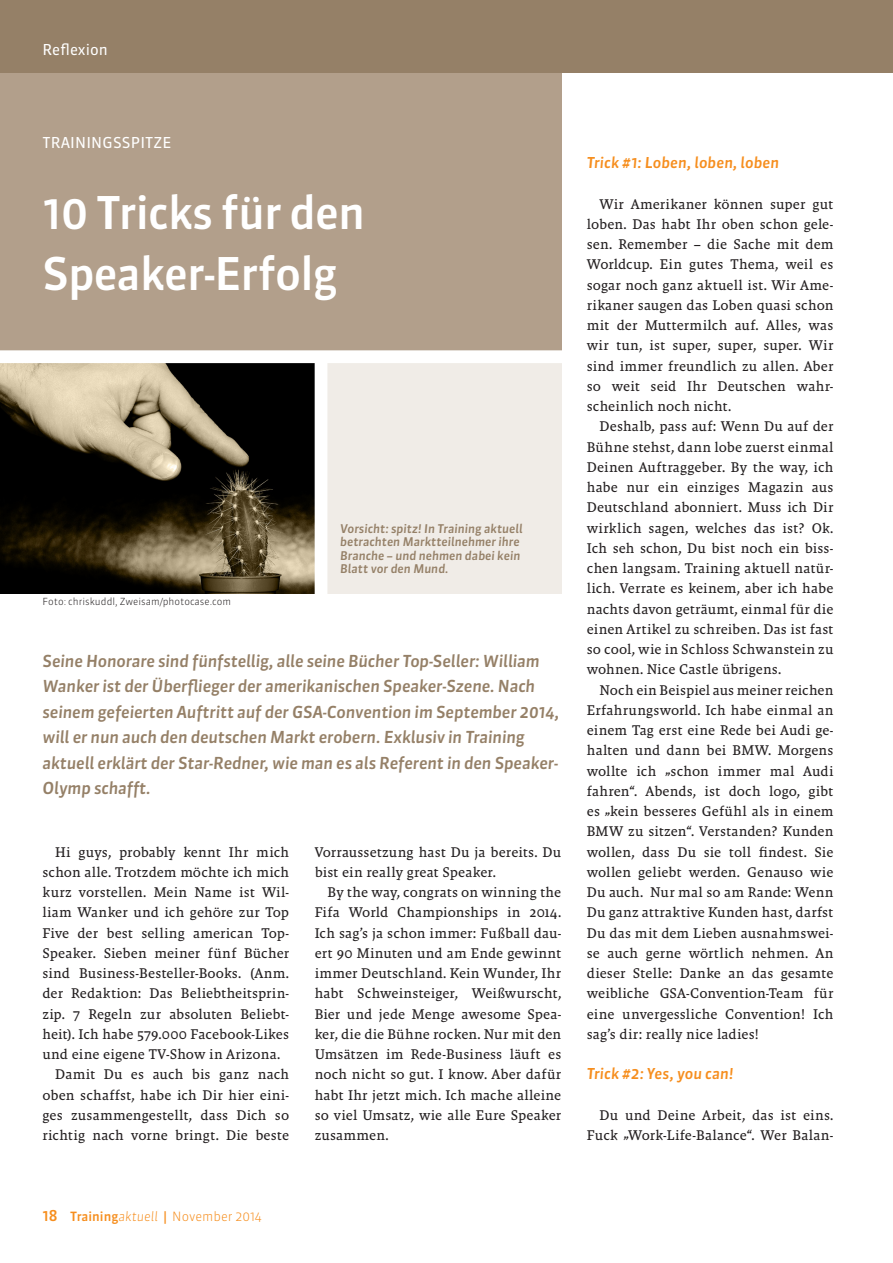
<style>
.page{position:relative;width:893px;height:1263px;background:#fff}
.page>*{position:absolute;margin:0;border:0;box-sizing:border-box;transform-origin:0 0}
.Head{font:500 45px "Sanuk OT";letter-spacing:-.02em;color:#fff}
.Vorspann{font:italic 500 16.5px/25.5px "Sanuk OT";letter-spacing:-.01em;color:#958067}
.Zwischentitel{font:italic 500 15px "Sanuk OT";letter-spacing:.005em;color:#f68e1e}
.t1{font:15px "Sanuk OT";letter-spacing:.01em;color:#fff}
.Fließtext{font:14.25px/20.2px "Malaga Reg";letter-spacing:.005em;color:#231f20;text-align:justify}
.t2{font:300 12.75px "Sanuk OT";color:#f68e1e}
.BU{font:italic 500 12px/13.5px "Sanuk OT";color:#958067}
.Quelle{font:300 9.75px "Sanuk OT";color:#231f20}
.s1{font-weight:500;font-size:15px}
.s2{font-weight:500}
.s3{font-style:italic}
</style>
<div class="page">
<div style="left:322px;top:351px;width:239px;height:242px;background:#f0ece7"></div>
<img style="left:0;top:363px;width:315px;height:230px">
<div style="left:315px;top:356px;width:12px;height:251px;background:#fff"></div>
<div style="left:0;top:0;width:561px;height:350px;background:#b29f8b"></div>
<div style="left:0;top:0;width:893px;height:72px;background:#958067"></div>
<div style="left:0;top:350px;width:570px;height:13px;background:#fff"></div>
<p class="t1" style="left:43px;top:41px;width:67px">Reflexion</p>
<p class="t1" style="left:43px;top:133px;width:130px">TRAININGSSPITZE</p>
<p class="Head" style="left:43px;top:185px;width:324px">10 Tricks für den</p>
<p class="Head" style="left:43px;top:245px;width:296px">Speaker-Erfolg</p>
<p class="Quelle" style="left:43px;top:595px;width:190px">Foto: chriskuddl, Zweisam/photocase.com</p>
<p class="BU" style="left:340px;top:521px;width:184px">Vorsicht: spitz! In Training aktuell betrachten Marktteilnehmer ihre<br>Branche – und nehmen dabei kein<br>Blatt vor den Mund.</p>
<p class="Vorspann" style="left:43px;top:648px;width:518px">Seine Honorare sind fünfstellig, alle seine Bücher Top-Seller: William Wanker ist der Überflieger der amerikanischen Speaker-Szene. Nach seinem gefeierten Auftritt auf der GSA-Convention im September 2014, will er nun auch den deutschen Markt erobern. Exklusiv in Training aktuell erklärt der Star-Redner, wie man es als Referent in den Speaker-Olymp schafft.</p>
<p class="Fließtext" style="left:43px;top:842px;width:248px;text-indent:13px">Hi guys, probably kennt Ihr mich schon alle. Trotzdem möchte ich mich kurz vorstellen. Mein Name ist Wil&shy;liam Wanker und ich gehöre zur Top Five der best selling american Top-Speaker. Sieben meiner fünf Bücher sind Business-Besteller-Books. (Anm. der Redaktion: Das Beliebtheitsprin&shy;zip. 7 Regeln zur absoluten Beliebt&shy;heit). Ich habe 579.000 Facebook-Likes und eine eigene TV-Show in Arizona.</p>
<p class="Fließtext" style="left:43px;top:1064px;width:248px;text-indent:13px">Damit Du es auch bis ganz nach oben schaffst, habe ich Dir hier eini&shy;ges zusammengestellt, dass Dich so richtig nach vorne bringt. Die beste</p>
<p class="Fließtext" style="left:315px;top:842px;width:248px">Vorraussetzung hast Du ja bereits. Du bist ein really great Speaker.</p>
<p class="Fließtext" style="left:315px;top:882px;width:248px;text-indent:13px">By the way, congrats on winning the Fifa World Championships in 2014.<br>Ich sag’s ja schon immer: Fußball dau&shy;ert 90 Minuten und am Ende gewinnt immer Deutschland. Kein Wunder, Ihr habt Schweinsteiger, Weißwurscht, Bier und jede Menge awesome Spea&shy;ker, die die Bühne rocken. Nur mit den Umsätzen im Rede-Business läuft es noch nicht so gut. I know. Aber dafür habt Ihr jetzt mich. Ich mache alleine so viel Umsatz, wie alle Eure Speaker zusammen.</p>
<p class="Zwischentitel" style="left:587px;top:153px;width:194px">Trick #1: Loben, loben, loben</p>
<p class="Fließtext" style="left:587px;top:194px;width:248px;text-indent:13px">Wir Amerikaner können super gut loben. Das habt Ihr oben schon gele&shy;sen. Remember – die Sache mit dem Worldcup. Ein gutes Thema, weil es sogar noch ganz aktuell ist. Wir Ame&shy;rikaner saugen das Loben quasi schon mit der Muttermilch auf. Alles, was wir tun, ist super, super, super. Wir sind immer freundlich zu allen. Aber so weit seid Ihr Deutschen wahr&shy;scheinlich noch nicht.</p>
<p class="Fließtext" style="left:587px;top:416px;width:248px;text-indent:13px">Deshalb, pass auf: Wenn Du auf der Bühne stehst, dann lobe zuerst einmal Deinen Auftraggeber. By the way, ich habe nur ein einziges Magazin aus Deutschland abonniert. Muss ich Dir wirklich sagen, welches das ist? Ok.<br>Ich seh schon, Du bist noch ein biss&shy;chen langsam. Training aktuell natür&shy;lich. Verrate es keinem, aber ich habe nachts davon geträumt, einmal für die einen Artikel zu schreiben. Das ist fast so cool, wie in Schloss Schwanstein zu wohnen. Nice Castle übrigens.</p>
<p class="Fließtext" style="left:587px;top:680px;width:248px;text-indent:13px">Noch ein Beispiel aus meiner reichen Erfahrungsworld. Ich habe einmal an einem Tag erst eine Rede bei Audi ge&shy;halten und dann bei BMW. Morgens wollte ich „schon immer mal Audi fahren“. Abends, ist doch logo, gibt es „kein besseres Gefühl als in einem BMW zu sitzen“. Verstanden? Kunden wollen, dass Du sie toll findest. Sie wollen geliebt werden. Genauso wie Du auch. Nur mal so am Rande: Wenn Du ganz attraktive Kunden hast, darfst Du das mit dem Lieben ausnahmswei&shy;se auch gerne wörtlich nehmen. An dieser Stelle: Danke an das gesamte weibliche GSA-Convention-Team für eine unvergessliche Convention! Ich sag’s dir: really nice ladies!</p>
<p class="Zwischentitel" style="left:587px;top:1065px;width:148px">Trick #2: Yes, you can!</p>
<p class="Fließtext" style="left:587px;top:1105px;width:248px;text-align:right">Du und Deine Arbeit, das ist eins.<br>Fuck „Work-Life-Balance“. Wer Balan-</p>
<p class="t2" style="left:43px;top:1209px;width:221px"><span class="s1">18</span> <span class="s2">Training</span><span class="s3">aktuell</span> <span class="s2">|</span> November 2014</p>
</div>
